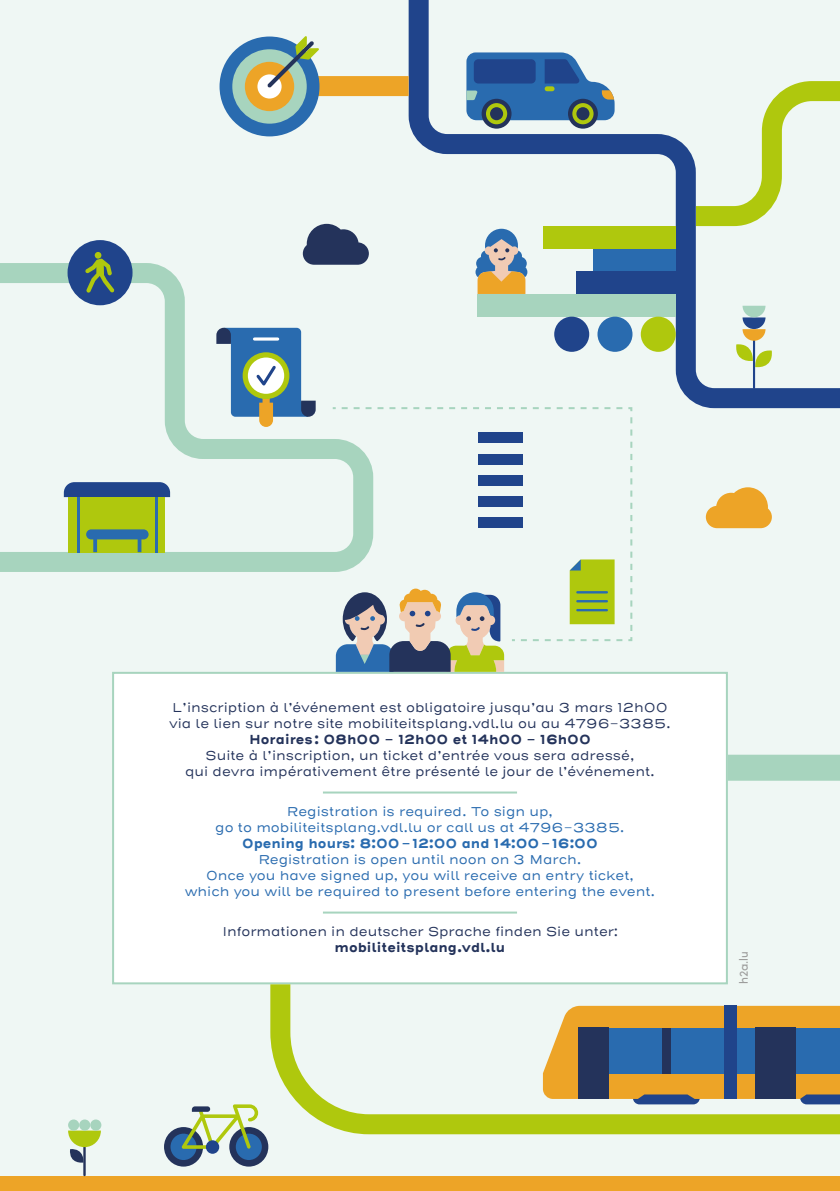
<style>
.page{position:relative;width:840px;height:1191px;background:#fff}
.page>*{position:absolute;margin:0;border:0;box-sizing:border-box;transform-origin:0 0}
.t1{font:13px/16px "Henderson Sans Basic";color:#24335b}
.t2{font:13px/16px "Henderson Sans Basic";color:#296baf;text-align:center}
.t3{font:700 13px "Henderson Sans Basic";color:#24335b}
.t4{font:700 13px "Henderson Sans Basic";color:#296baf}
.t5{font:12px "Sofia Pro";color:#9d9d9c}
</style>
<div class="page">
<div style="left:0;top:0;width:839px;height:1191px;background:#eff7f4"></div>
<div style="left:164px;top:1127px;width:39px;height:39px;background:#24335b;border-radius:50%"></div>
<div style="left:170px;top:1133px;width:26px;height:27px;background:#296baf;border-radius:50%"></div>
<div style="left:229px;top:1127px;width:39px;height:39px;background:#24335b;border-radius:50%"></div>
<div style="left:236px;top:1133px;width:26px;height:27px;background:#296baf;border-radius:50%"></div>
<svg style="left:181px;top:1104px;width:77px;height:44px"></svg>
<div style="left:206px;top:1140px;width:13px;height:13px;background:#20448b;border-radius:50%"></div>
<div style="left:112px;top:672px;width:615px;height:312px;background:#fff;border:2px solid #a7d4be"></div>
<hr style="left:323px;top:791px;width:193px;height:2px;background:#a7d4be">
<hr style="left:323px;top:911px;width:193px;height:2px;background:#a7d4be">
<div style="left:0;top:1176px;width:839px;height:15px;background:#eda427"></div>
<svg style="left:335px;top:642px;width:169px;height:30px;background:#6d8476"></svg>
<hr style="left:83px;top:1147px;width:3px;height:28px;background:#24335b">
<svg style="left:68px;top:1130px;width:33px;height:34px"></svg>
<div style="left:68px;top:1119px;width:11px;height:11px;background:#a7d4be;border-radius:50%"></div>
<div style="left:79px;top:1119px;width:11px;height:11px;background:#a7d4be;border-radius:50%"></div>
<div style="left:90px;top:1119px;width:11px;height:11px;background:#a7d4be;border-radius:50%"></div>
<svg style="left:398px;top:0;width:441px;height:409px"></svg>
<svg style="left:0;top:253px;width:369px;height:319px"></svg>
<div style="left:543px;top:226px;width:132px;height:23px;background:#afc80d"></div>
<div style="left:593px;top:249px;width:82px;height:22px;background:#296baf"></div>
<div style="left:576px;top:271px;width:99px;height:23px;background:#20448b"></div>
<div style="left:477px;top:294px;width:198px;height:23px;background:#a7d4be"></div>
<div style="left:640px;top:317px;width:35px;height:35px;background:#afc80d;border-radius:50%"></div>
<div style="left:597px;top:317px;width:35px;height:35px;background:#296baf;border-radius:50%"></div>
<div style="left:554px;top:317px;width:35px;height:35px;background:#20448b;border-radius:50%"></div>
<div style="left:269px;top:76px;width:139px;height:20px;background:#eda427"></div>
<div style="left:67px;top:240px;width:65px;height:65px;background:#20448b;border-radius:50%"></div>
<div style="left:95px;top:252px;width:6px;height:7px;background:#afc80d;border-radius:50%"></div>
<svg style="left:85px;top:258px;width:29px;height:35px"></svg>
<div style="left:219px;top:37px;width:100px;height:99px;background:#296baf;border-radius:50%"></div>
<div style="left:232px;top:49px;width:74px;height:75px;background:#a7d4be;border-radius:50%"></div>
<div style="left:245px;top:62px;width:49px;height:49px;background:#eda427;border-radius:50%"></div>
<div style="left:257px;top:74px;width:24px;height:25px;background:#fff;border-radius:50%"></div>
<svg style="left:267px;top:36px;width:52px;height:52px"></svg>
<svg style="left:64px;top:482px;width:106px;height:15px;background:#274a8f"></svg>
<div style="left:69px;top:497px;width:96px;height:55px;background:#afc80d"></div>
<svg style="left:86px;top:529px;width:62px;height:23px"></svg>
<hr style="left:77px;top:497px;width:2px;height:55px;background:#296baf">
<hr style="left:155px;top:497px;width:3px;height:55px;background:#296baf">
<svg style="left:481px;top:99px;width:30px;height:30px"></svg>
<div style="left:485px;top:103px;width:22px;height:21px;background:#afc80d;border-radius:50%"></div>
<svg style="left:567px;top:99px;width:30px;height:30px"></svg>
<div style="left:572px;top:103px;width:21px;height:21px;background:#afc80d;border-radius:50%"></div>
<svg style="left:466px;top:52px;width:148px;height:68px"></svg>
<div style="left:473px;top:59px;width:62px;height:24px;background:#20448b;border-radius:4px"></div>
<div style="left:544px;top:86px;width:10px;height:5px;background:#afc80d;border-radius:2px"></div>
<svg style="left:330px;top:406px;width:303px;height:236px"></svg>
<svg style="left:475px;top:229px;width:52px;height:65px"></svg>
<svg style="left:705px;top:487px;width:66px;height:41px"></svg>
<svg style="left:302px;top:224px;width:66px;height:41px"></svg>
<div style="left:477px;top:432px;width:45px;height:11px;background:#20448b"></div>
<div style="left:477px;top:454px;width:45px;height:10px;background:#20448b"></div>
<div style="left:477px;top:475px;width:45px;height:11px;background:#20448b"></div>
<div style="left:477px;top:496px;width:45px;height:11px;background:#20448b"></div>
<div style="left:477px;top:517px;width:45px;height:11px;background:#20448b"></div>
<svg style="left:260px;top:964px;width:579px;height:180px"></svg>
<div style="left:727px;top:754px;width:112px;height:26px;background:#a7d4be"></div>
<svg style="left:675px;top:71px;width:164px;height:165px"></svg>
<p class="t1" style="left:169px;top:699px;width:503px">L’inscription à l’événement est obligatoire jusqu’au 3 mars 12h00 via le lien sur notre site mobiliteitsplang.vdl.lu ou au 4796-3385.</p>
<p class="t3" style="left:249px;top:730px;width:343px">Horaires: 08h00 - 12h00 et 14h00 - 16h00</p>
<p class="t1" style="left:185px;top:747px;width:471px;text-align:center">Suite à l’inscription, un ticket d’entrée vous sera adressé,<br>qui devra impérativement être présenté le jour de l’événement.</p>
<p class="t2" style="left:215px;top:803px;width:411px">Registration is required. To sign up,<br>go to mobiliteitsplang.vdl.lu or call us at 4796-3385.</p>
<p class="t4" style="left:242px;top:834px;width:357px">Opening hours: 8:00-12:00 and 14:00-16:00</p>
<p class="t2" style="left:185px;top:851px;width:472px">Registration is open until noon on 3 March.<br>Once you have signed up, you will receive an entry ticket, which you will be required to present before entering the event.</p>
<p class="t1" style="left:222px;top:923px;width:396px">Informationen in deutscher Sprache finden Sie unter:</p>
<p class="t3" style="left:334px;top:938px;width:172px">mobiliteitsplang.vdl.lu</p>
<p class="t5" style="left:734px;top:984px;width:35px;rotate:-90deg">h2a.lu</p>
</div>
